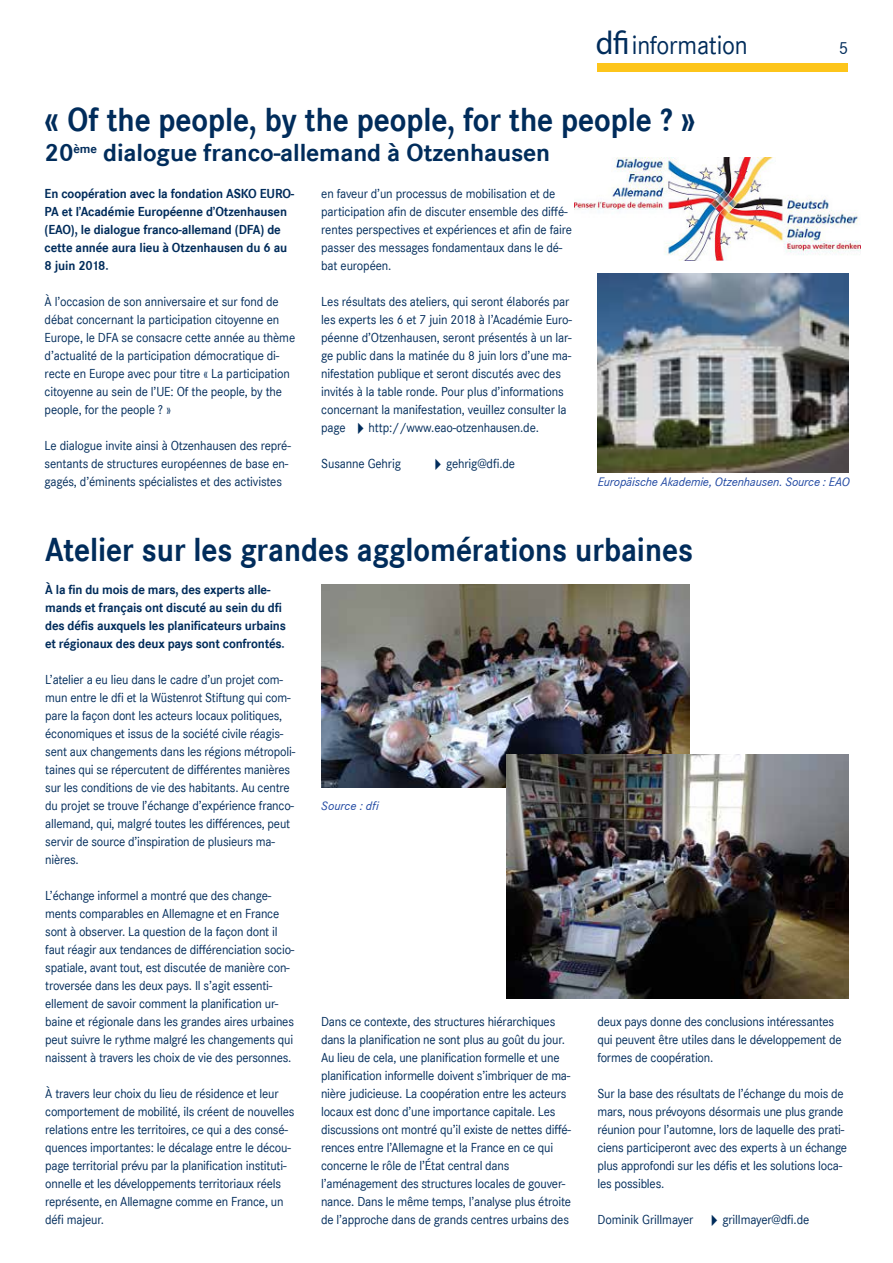
<style>
.page{position:relative;width:893px;height:1263px;background:#fff}
.page>*{position:absolute;margin:0;border:0;box-sizing:border-box;transform-origin:0 0}
.t1{font:700 34.5px "Corporate S";color:#002c5b;scale:.9 1}
.t2{font:27px "Corporate S";letter-spacing:-.01em;color:#002c5b;scale:.95 1}
.t3{font:700 25.5px "Corporate S";letter-spacing:-.005em;color:#002c5b}
.t4{font:18px "Corporate S";color:#002c5b}
.t5{font:13.5px/18px "Corporate S";letter-spacing:-.015em;color:#002c5b;scale:.95 1}
.t6{font:700 13.5px/18px "Corporate S";letter-spacing:-.015em;color:#002c5b;scale:.95 1}
.t7{font:italic 12.75px "Corporate S";letter-spacing:-.01em;color:#1e46a1}
.s1{font-family:"Myriad Pro";font-size:33px}
</style>
<div class="page">
<div style="left:597px;top:63px;width:251px;height:9px;background:#fdc51b"></div>
<img style="left:574px;top:158px;width:287px;height:102px">
<img style="left:598px;top:274px;width:250px;height:199px">
<img style="left:321px;top:584px;width:369px;height:203px">
<img style="left:507px;top:755px;width:341px;height:243px">
<h2 class="t2" style="left:596px;top:30px;width:161px"><span class="s1">dfi</span>information</h2>
<h1 class="t1" style="left:45px;top:100px;width:725px">« Of the people, by the people, for the people ? »</h1>
<h3 class="t3" style="left:45px;top:138px;width:507px">20<sup>ème</sup> dialogue franco-allemand à Otzenhausen</h3>
<h3 class="t4" style="left:839px;top:38px;width:11px">5</h3>
<p class="t6" style="left:45px;top:185px;width:264px">En coopération avec la fondation ASKO EURO-PA et l’Académie Européenne d’Otzenhausen (EAO), le dialogue franco-allemand (DFA) de cette année aura lieu à Otzenhausen du 6 au 8 juin 2018.</p>
<p class="t5" style="left:45px;top:293px;width:265px">À l’occasion de son anniversaire et sur fond de débat concernant la participation citoyenne en Europe, le DFA se consacre cette année au thème d’actualité de la participation démocratique di&shy;recte en Europe avec pour titre « La participation citoyenne au sein de l’UE: Of the people, by the people, for the people ? »</p>
<p class="t5" style="left:45px;top:437px;width:261px">Le dialogue invite ainsi à Otzenhausen des repré&shy;sentants de structures européennes de base en&shy;gagés, d’éminents spécialistes et des activistes</p>
<p class="t5" style="left:321px;top:185px;width:266px">en faveur d’un processus de mobilisation et de participation afin de discuter ensemble des diffé&shy;rentes perspectives et expériences et afin de faire passer des messages fondamentaux dans le dé&shy;bat européen.</p>
<p class="t5" style="left:321px;top:293px;width:266px">Les résultats des ateliers, qui seront élaborés par les experts les 6 et 7 juin 2018 à l’Académie Euro&shy;péenne d’Otzenhausen, seront présentés à un lar&shy;ge public dans la matinée du 8 juin lors d’une ma&shy;nifestation publique et seront discutés avec des invités à la table ronde. Pour plus d’informations concernant la manifestation, veuillez consulter la page ✔http://www.eao-otzenhausen.de.</p>
<p class="t5" style="left:321px;top:455px;width:85px">Susanne Gehrig</p>
<p class="t5" style="left:429px;top:455px;width:92px">✔gehrig@dfi.de</p>
<p class="t7" style="left:598px;top:475px;width:254px">Europäische Akademie, Otzenhausen. Source : EAO</p>
<h1 class="t1" style="left:45px;top:530px;width:722px">Atelier sur les grandes agglomérations urbaines</h1>
<p class="t6" style="left:45px;top:581px;width:255px">À la fin du mois de mars, des experts alle&shy;mands et français ont discuté au sein du dfi des défis auxquels les planificateurs urbains et régionaux des deux pays sont confrontés.</p>
<p class="t5" style="left:45px;top:671px;width:265px">L’atelier a eu lieu dans le cadre d’un projet com&shy;mun entre le dfi et la Wüstenrot Stiftung qui com&shy;pare la façon dont les acteurs locaux politiques, économiques et issus de la société civile réagis&shy;sent aux changements dans les régions métropoli&shy;taines qui se répercutent de différentes manières sur les conditions de vie des habitants. Au centre du projet se trouve l’échange d’expérience franco&shy;allemand, qui, malgré toutes les différences, peut servir de source d’inspiration de plusieurs ma&shy;nières.</p>
<p class="t5" style="left:45px;top:887px;width:264px">L’échange informel a montré que des change&shy;ments comparables en Allemagne et en France sont à observer. La question de la façon dont il faut réagir aux tendances de différenciation socio&shy;spatiale, avant tout, est discutée de manière con&shy;troversée dans les deux pays. Il s’agit essenti&shy;ellement de savoir comment la planification ur&shy;baine et régionale dans les grandes aires urbaines peut suivre le rythme malgré les changements qui naissent à travers les choix de vie des personnes.</p>
<p class="t5" style="left:45px;top:1085px;width:264px">À travers leur choix du lieu de résidence et leur comportement de mobilité, ils créent de nouvelles relations entre les territoires, ce qui a des consé&shy;quences importantes: le décalage entre le décou&shy;page territorial prévu par la planification instituti&shy;onnelle et les développements territoriaux réels représente, en Allemagne comme en France, un défi majeur.</p>
<p class="t7" style="left:321px;top:799px;width:59px">Source : dfi</p>
<p class="t5" style="left:321px;top:1013px;width:265px">Dans ce contexte, des structures hiérarchiques dans la planification ne sont plus au goût du jour.<br>Au lieu de cela, une planification formelle et une planification informelle doivent s’imbriquer de ma&shy;nière judicieuse. La coopération entre les acteurs locaux est donc d’une importance capitale. Les discussions ont montré qu’il existe de nettes diffé&shy;rences entre l’Allemagne et la France en ce qui concerne le rôle de l’État central dans l’aménagement des structures locales de gouver&shy;nance. Dans le même temps, l’analyse plus étroite de l’approche dans de grands centres urbains des</p>
<p class="t5" style="left:597px;top:1013px;width:259px">deux pays donne des conclusions intéressantes qui peuvent être utiles dans le développement de formes de coopération.</p>
<p class="t5" style="left:597px;top:1085px;width:264px">Sur la base des résultats de l’échange du mois de mars, nous prévoyons désormais une plus grande réunion pour l’automne, lors de laquelle des prati&shy;ciens participeront avec des experts à un échange plus approfondi sur les défis et les solutions loca&shy;les possibles.</p>
<p class="t5" style="left:597px;top:1211px;width:225px">Dominik Grillmayer ✔grillmayer@dfi.de</p>
</div>
